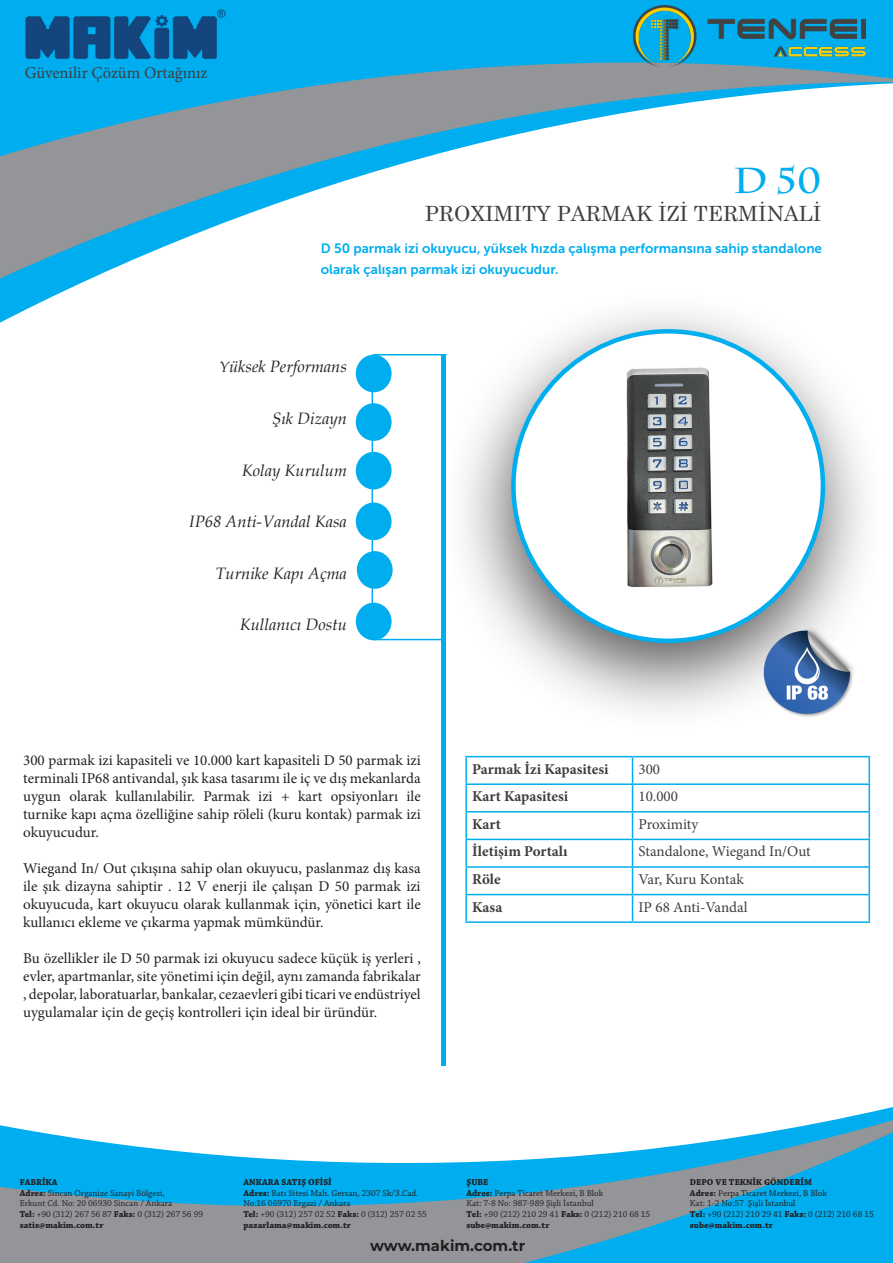
<style>
.page{position:relative;width:893px;height:1263px;background:#fff}
.page>*{position:absolute;margin:0;border:0;box-sizing:border-box;transform-origin:0 0}
.t1{font:700 36px "Charlemagne Std";color:#00aeef}
.t2{font:21px "Century Schoolbook";color:#3e3e3f}
.t3{font:italic 16.5px "Book Antiqua";color:#231f20}
.t4{font:16.5px "Minion Pro";color:#3e3e3f}
.t5{font:15px/18px "Minion Pro";color:#231f20;text-align:justify}
.t6{font:15px "Minion Pro";color:#3e3e3f}
.t7{font:700 15px "Minion Pro";letter-spacing:-.005em;color:#3e3e3f}
.t8{font:700 15px "Montserrat";color:#231f20}
.t9{font:13.5px/21px "Museo Sans 700";color:#00aeef}
.t10{font:9px/10.8px "Chaparral Pro";color:#231f20}
.t11{font:700 9px "Chaparral Pro";color:#231f20}
.s1{font-size:15px}
.s2{font-weight:700}
</style>
<div class="page">
<svg style="left:0;top:186px;width:329px;height:124px"></svg>
<svg style="left:0;top:0;width:893px;height:186px"></svg>
<hr style="left:442px;top:354px;width:4px;height:712px;background:#00aeef">
<div style="left:442px;top:289px;width:444px;height:445px;background:#231f20;opacity:.75"></div>
<img style="left:523px;top:331px;width:299px;height:310px">
<svg style="left:0;top:1107px;width:893px;height:156px"></svg>
<img style="left:23px;top:7px;width:204px;height:55px">
<hr style="left:632px;top:756px;width:238px;height:1px;background:#00aeef">
<hr style="left:868px;top:757px;width:2px;height:26px;background:#00aeef">
<hr style="left:632px;top:783px;width:238px;height:2px;background:#00aeef">
<hr style="left:868px;top:785px;width:2px;height:26px;background:#00aeef">
<hr style="left:632px;top:811px;width:238px;height:1px;background:#00aeef">
<hr style="left:868px;top:812px;width:2px;height:27px;background:#00aeef">
<hr style="left:632px;top:839px;width:238px;height:1px;background:#00aeef">
<hr style="left:868px;top:840px;width:2px;height:26px;background:#00aeef">
<hr style="left:632px;top:866px;width:238px;height:2px;background:#00aeef">
<hr style="left:868px;top:868px;width:2px;height:26px;background:#00aeef">
<hr style="left:632px;top:894px;width:238px;height:1px;background:#00aeef">
<hr style="left:868px;top:895px;width:2px;height:26px;background:#00aeef">
<hr style="left:632px;top:921px;width:238px;height:2px;background:#00aeef">
<hr style="left:465px;top:756px;width:167px;height:1px;background:#00aeef">
<hr style="left:465px;top:757px;width:2px;height:26px;background:#00aeef">
<hr style="left:465px;top:783px;width:167px;height:2px;background:#00aeef">
<hr style="left:465px;top:785px;width:2px;height:26px;background:#00aeef">
<hr style="left:465px;top:811px;width:167px;height:1px;background:#00aeef">
<hr style="left:465px;top:812px;width:2px;height:27px;background:#00aeef">
<hr style="left:465px;top:839px;width:167px;height:1px;background:#00aeef">
<hr style="left:465px;top:840px;width:2px;height:26px;background:#00aeef">
<hr style="left:465px;top:866px;width:167px;height:2px;background:#00aeef">
<hr style="left:465px;top:868px;width:2px;height:26px;background:#00aeef">
<hr style="left:465px;top:894px;width:167px;height:1px;background:#00aeef">
<hr style="left:465px;top:895px;width:2px;height:26px;background:#00aeef">
<svg style="left:632px;top:757px;width:1px;height:164px"></svg>
<hr style="left:465px;top:921px;width:167px;height:2px;background:#00aeef">
<svg style="left:371px;top:353px;width:77px;height:288px"></svg>
<div style="left:356px;top:355px;width:36px;height:37px;background:#00aeef;border-radius:50%"></div>
<img style="left:742px;top:619px;width:126px;height:105px">
<div style="left:356px;top:403px;width:36px;height:38px;background:#00aeef;border-radius:50%"></div>
<div style="left:356px;top:452px;width:36px;height:37px;background:#00aeef;border-radius:50%"></div>
<div style="left:356px;top:502px;width:36px;height:38px;background:#00aeef;border-radius:50%"></div>
<div style="left:357px;top:551px;width:36px;height:38px;background:#00aeef;border-radius:50%"></div>
<div style="left:356px;top:603px;width:36px;height:37px;background:#00aeef;border-radius:50%"></div>
<img style="left:633px;top:5px;width:233px;height:61px">
<p class="t4" style="left:25px;top:61px;width:184px">Güvenilir Çözüm Ortağınız</p>
<p class="t1" style="left:734px;top:159px;width:89px">D 50</p>
<p class="t2" style="left:425px;top:196px;width:398px">PROXIMITY PARMAK İZİ TERMİNALİ</p>
<p class="t9" style="left:321px;top:238px;width:503px">D 50 parmak izi okuyucu, yüksek hızda çalışma performansına sahip standalone olarak çalışan parmak izi okuyucudur.</p>
<p class="t3" style="left:219px;top:355px;width:129px"><span class="s1">Y</span>üksek Performans</p>
<p class="t3" style="left:272px;top:407px;width:76px">Şık Dizayn</p>
<p class="t3" style="left:242px;top:458px;width:106px">Kolay Kurulum</p>
<p class="t3" style="left:189px;top:510px;width:159px">IP68 Anti-Vandal Kasa</p>
<p class="t3" style="left:215px;top:561px;width:133px">Turnike Kapı Açma</p>
<p class="t3" style="left:240px;top:613px;width:109px">Kullanıcı Dostu</p>
<p class="t5" style="left:23px;top:751px;width:399px">300 parmak izi kapasiteli ve 10.000 kart kapasiteli D 50 parmak izi terminali IP68 antivandal, şık kasa tasarımı ile iç ve dış mekanlarda uygun olarak kullanılabilir. Parmak izi + kart opsiyonları ile turnike kapı açma özelliğine sahip röleli (kuru kontak) parmak izi okuyucudur.</p>
<p class="t5" style="left:23px;top:859px;width:399px">Wiegand In/ Out çıkışına sahip olan okuyucu, paslanmaz dış kasa ile şık dizayna sahiptir . 12 V enerji ile çalışan D 50 parmak izi okuyucuda, kart okuyucu olarak kullanmak için, yönetici kart ile kullanıcı ekleme ve çıkarma yapmak mümkündür.</p>
<p class="t5" style="left:23px;top:949px;width:399px">Bu özellikler ile D 50 parmak izi okuyucu sadece küçük iş yerleri , evler, apartmanlar, site yönetimi için değil, aynı zamanda fabrikalar , depolar, laboratuarlar, bankalar, cezaevleri gibi ticari ve endüstriyel uygulamalar için de geçiş kontrolleri için ideal bir üründür.</p>
<p class="t7" style="left:472px;top:758px;width:138px">Parmak İzi Kapasitesi</p>
<p class="t6" style="left:638px;top:759px;width:23px">300</p>
<p class="t7" style="left:472px;top:786px;width:97px">Kart Kapasitesi</p>
<p class="t6" style="left:638px;top:786px;width:41px">10.000</p>
<p class="t7" style="left:472px;top:813px;width:30px">Kart</p>
<p class="t6" style="left:638px;top:814px;width:61px">Proximity</p>
<p class="t7" style="left:472px;top:841px;width:97px">İletişim Portalı</p>
<p class="t6" style="left:638px;top:841px;width:174px">Standalone, Wiegand In/Out</p>
<p class="t7" style="left:472px;top:868px;width:30px">Röle</p>
<p class="t6" style="left:638px;top:869px;width:107px">Var, Kuru Kontak</p>
<p class="t7" style="left:472px;top:896px;width:32px">Kasa</p>
<p class="t6" style="left:638px;top:897px;width:111px">IP 68 Anti-Vandal</p>
<p class="t11" style="left:20px;top:1177px;width:39px">FABRİKA</p>
<p class="t10" style="left:20px;top:1188px;width:146px"><span class="s2">Adres:</span> Sincan Organize Sanayi Bölgesi,</p>
<p class="t10" style="left:20px;top:1198px;width:154px">Erkunt Cd. No: 20 06930 Sincan / Ankara</p>
<p class="t10" style="left:20px;top:1209px;width:185px"><span class="s2">Tel:</span> +90 (312) 267 56 87 <span class="s2">Faks:</span> 0 (312) 267 56 99</p>
<p class="t11" style="left:20px;top:1220px;width:85px">satis@makim.com.tr</p>
<p class="t11" style="left:243px;top:1177px;width:90px">ANKARA SATIŞ OFİSİ</p>
<p class="t10" style="left:243px;top:1188px;width:176px"><span class="s2">Adres:</span> Batı Sitesi Mah. Gersan, 2307 Sk/3.Cad.<br>No:16 06970 Ergazi / Ankara</p>
<p class="t10" style="left:243px;top:1209px;width:185px"><span class="s2">Tel:</span> +90 (312) 257 02 52 <span class="s2">Faks:</span> 0 (312) 257 02 55</p>
<p class="t11" style="left:243px;top:1220px;width:109px">pazarlama@makim.com.tr</p>
<p class="t11" style="left:466px;top:1177px;width:23px">ŞUBE</p>
<p class="t10" style="left:466px;top:1188px;width:138px"><span class="s2">Adres:</span> Perpa Ticaret Merkezi, B Blok<br>Kat: 7-8 No: 987-989 Şişli İstanbul</p>
<p class="t10" style="left:466px;top:1209px;width:185px"><span class="s2">Tel:</span> +90 (212) 210 29 41 <span class="s2">Faks:</span> 0 (212) 210 68 15</p>
<p class="t11" style="left:466px;top:1220px;width:85px">sube@makim.com.tr</p>
<p class="t11" style="left:690px;top:1177px;width:124px">DEPO VE TEKNİK GÖNDERİM</p>
<p class="t10" style="left:690px;top:1188px;width:138px"><span class="s2">Adres:</span> Perpa Ticaret Merkezi, B Blok<br>Kat: 1-2 No:57 Şişli İstanbul</p>
<p class="t10" style="left:690px;top:1209px;width:185px"><span class="s2">Tel:</span> +90 (212) 210 29 41 <span class="s2">Faks:</span> 0 (212) 210 68 15</p>
<p class="t11" style="left:690px;top:1220px;width:85px">sube@makim.com.tr</p>
<p class="t8" style="left:370px;top:1235px;width:157px">www.makim.com.tr</p>
</div>
